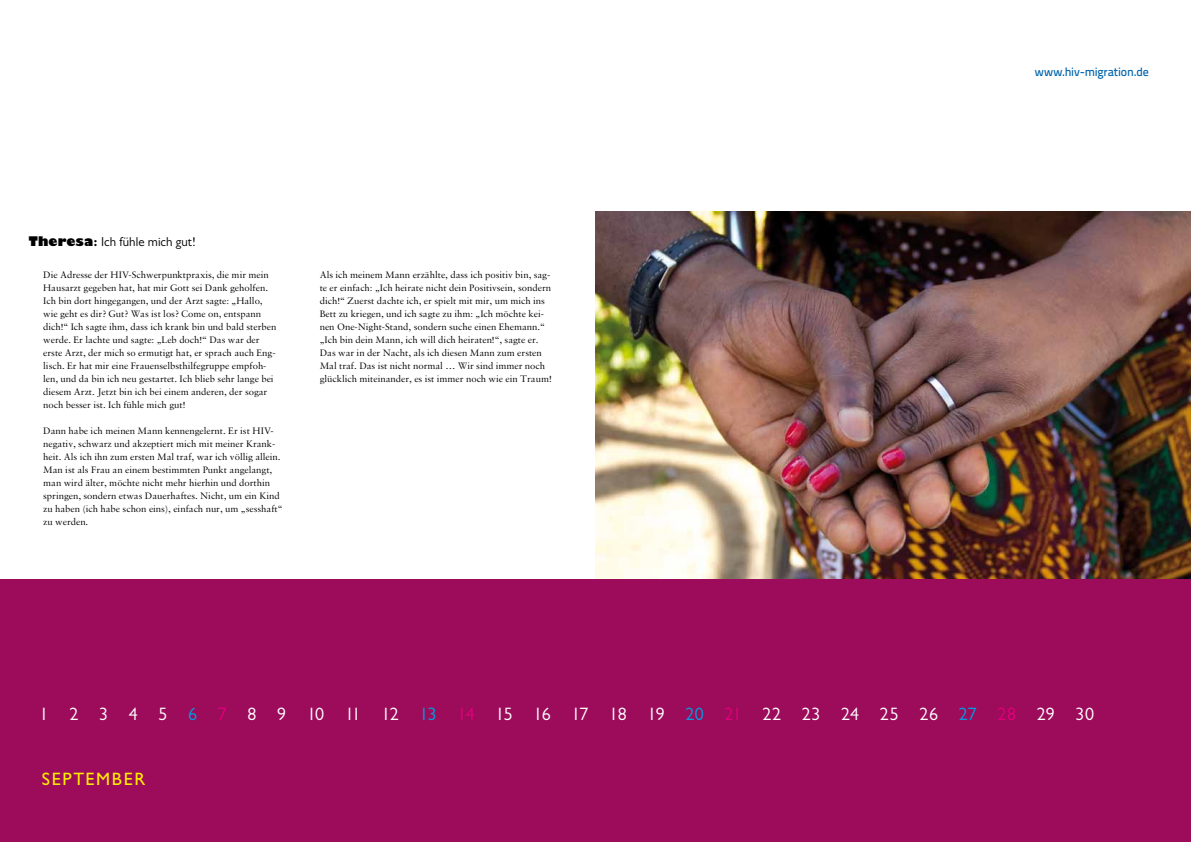
<style>
.page{position:relative;width:1191px;height:842px;background:#fff}
.page>*{position:absolute;margin:0;border:0;box-sizing:border-box;transform-origin:0 0}
.t1{font:18px "Gill Sans";letter-spacing:-.025em;color:#fff}
.t2{font:18px "M Gill Sans";letter-spacing:.09em;color:#ffed00}
.t3{font:13px "Gill Sans";letter-spacing:.005em;color:#000}
.t4{font:12px "Titillium Text 25 L 600 wt";letter-spacing:-.015em;color:#0064ad}
.t5{font:10px/13px "Sabon";color:#000}
.s1{font-weight:800}
.s2{font-family:"M Gill Sans";font-weight:700}
.s3{color:#009ee0}
.s4{color:#e2007a}
</style>
<div class="page">
<img style="left:595px;top:211px;width:596px;height:368px">
<div style="left:0;top:579px;width:1191px;height:263px;background:#9d0b5b"></div>
<h2 class="t3" style="left:29px;top:234px;width:168px"><span class="s1">Theresa</span><span class="s2">:</span> Ich fühle mich gut!</h2>
<p class="t5" style="left:43px;top:268px;width:235px">Die Adresse der HIV-Schwerpunktpraxis, die mir mein Hausarzt gegeben hat, hat mir Gott sei Dank geholfen.<br>Ich bin dort hingegangen, und der Arzt sagte: „Hallo, wie geht es dir? Gut? Was ist los? Come on, entspann dich!“ Ich sagte ihm, dass ich krank bin und bald sterben werde. Er lachte und sagte: „Leb doch!“ Das war der erste Arzt, der mich so ermutigt hat, er sprach auch Eng&shy;lisch. Er hat mir eine Frauenselbsthilfegruppe empfoh&shy;len, und da bin ich neu gestartet. Ich blieb sehr lange bei diesem Arzt. Jetzt bin ich bei einem anderen, der sogar noch besser ist. Ich fühle mich gut!</p>
<p class="t5" style="left:43px;top:424px;width:241px">Dann habe ich meinen Mann kennengelernt. Er ist HIV&shy;negativ, schwarz und akzeptiert mich mit meiner Krank&shy;heit. Als ich ihn zum ersten Mal traf, war ich völlig allein.<br>Man ist als Frau an einem bestimmten Punkt angelangt, man wird älter, möchte nicht mehr hierhin und dorthin springen, sondern etwas Dauerhaftes. Nicht, um ein Kind zu haben (ich habe schon eins), einfach nur, um „sesshaft“ zu werden.</p>
<p class="t5" style="left:320px;top:268px;width:233px">Als ich meinem Mann erzählte, dass ich positiv bin, sag&shy;te er einfach: „Ich heirate nicht dein Positivsein, sondern dich!“ Zuerst dachte ich, er spielt mit mir, um mich ins Bett zu kriegen, und ich sagte zu ihm: „Ich möchte kei&shy;nen One-Night-Stand, sondern suche einen Ehemann.“ „Ich bin dein Mann, ich will dich heiraten!“, sagte er.<br>Das war in der Nacht, als ich diesen Mann zum ersten Mal traf. Das ist nicht normal … Wir sind immer noch glücklich miteinander, es ist immer noch wie ein Traum!</p>
<p class="t4" style="left:1034px;top:62px;width:116px">www.hiv-migration.de</p>
<h1 class="t1" style="left:40px;top:703px;width:1056px">1 2 3 4 5 <span class="s3">6</span> <span class="s4">7</span> 8 9 10 11 12 <span class="s3">13</span> <span class="s4">14</span> 15 16 17 18 19 <span class="s3">20</span> <span class="s4">21</span> 22 23 24 25 26 <span class="s3">27</span> <span class="s4">28</span> 29 30</h1>
<h1 class="t2" style="left:42px;top:769px;width:105px">SEPTEMBER</h1>
</div>
